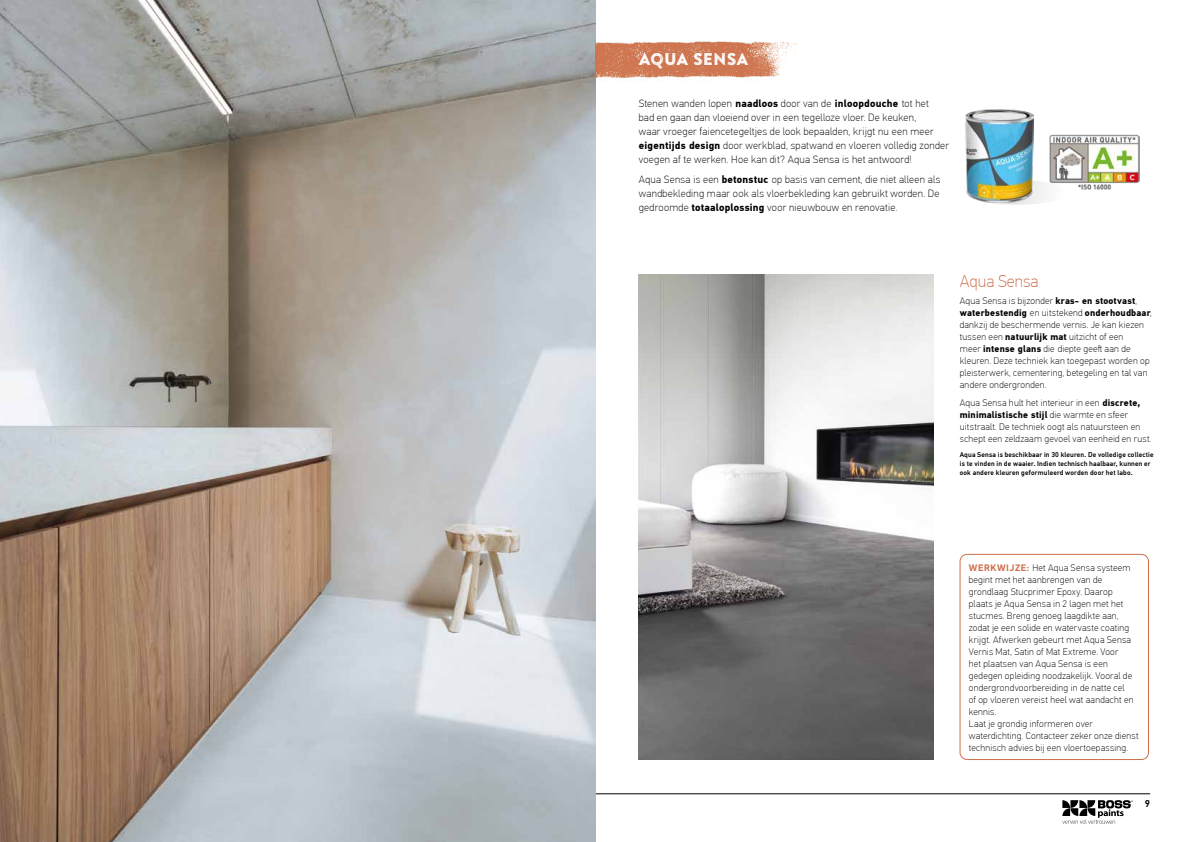
<style>
.page{position:relative;width:1191px;height:842px;background:#fff}
.page>*{position:absolute;margin:0;border:0;box-sizing:border-box;transform-origin:0 0}
.t1{font:100 17px "PF Din Text Pro";color:#cd6f4b}
.t2{font:17px "Brandon Printed Two";color:#fff}
.t3{font:100 10.5px/14px "PF Din Text Pro";letter-spacing:.025em;color:#000}
.t4{font:500 10px "PF Din Text Pro";color:#000}
.t5{font:100 9.5px/12px "PF Din Text Pro";letter-spacing:.025em;color:#000}
.t6{font:500 7px/9px "PF Din Text Pro";letter-spacing:.02em;color:#000}
.s1{font-weight:700}
.s2{font-family:"PFDIN Display Pro";font-weight:700;color:#cd6f4b}
</style>
<div class="page">
<hr style="left:595px;top:793px;width:555px;height:1px;background:#000">
<svg style="left:1062px;top:800px;width:70px;height:24px"></svg>
<img style="left:0;top:0;width:595px;height:842px">
<img style="left:595px;top:25px;width:202px;height:73px">
<img style="left:1049px;top:135px;width:90px;height:54px">
<div style="left:967px;top:180px;width:101px;height:25px;background:#f5f5f5;border-radius:50%"></div>
<img style="left:966px;top:109px;width:68px;height:94px">
<div style="left:959px;top:554px;width:189px;height:206px;border:1px solid #cd6f4b;border-radius:7px"></div>
<img style="left:639px;top:274px;width:295px;height:486px">
<h1 class="t2" style="left:639px;top:49px;width:111px">AQUA SENSA</h1>
<p class="t3" style="left:639px;top:97px;width:312px">Stenen wanden lopen <span class="s1">naadloos</span> door van de <span class="s1">inloopdouche</span> tot het<br>bad en gaan dan vloeiend over in een tegelloze vloer. De keuken,<br>waar vroeger faiencetegeltjes de look bepaalden, krijgt nu een meer <span class="s1">eigentijds design</span> door werkblad, spatwand en vloeren volledig zonder voegen af te werken. Hoe kan dit? Aqua Sensa is het antwoord!</p>
<p class="t3" style="left:639px;top:172px;width:303px;text-align:justify">Aqua Sensa is een <span class="s1">betonstuc</span> op basis van cement, die niet alleen als wandbekleding maar ook als vloerbekleding kan gebruikt worden. De gedroomde <span class="s1">totaaloplossing</span> voor nieuwbouw en renovatie.</p>
<h1 class="t1" style="left:959px;top:271px;width:80px">Aqua Sensa</h1>
<p class="t5" style="left:959px;top:295px;width:193px">Aqua Sensa is bijzonder <span class="s1">kras- en stootvast</span>, <span class="s1">waterbestendig</span> en uitstekend <span class="s1">onderhoudbaar</span>, dankzij de beschermende vernis. Je kan kiezen tussen een <span class="s1">natuurlijk mat</span> uitzicht of een<br>meer <span class="s1">intense glans</span> die diepte geeft aan de kleuren. Deze techniek kan toegepast worden op pleisterwerk, cementering, betegeling en tal van andere ondergronden.</p>
<p class="t5" style="left:959px;top:397px;width:193px">Aqua Sensa hult het interieur in een <span class="s1">discrete, minimalistische stijl</span> die warmte en sfeer uitstraalt. De techniek oogt als natuursteen en schept een zeldzaam gevoel van eenheid en rust.</p>
<p class="t6" style="left:959px;top:450px;width:195px">Aqua Sensa is beschikbaar in 30 kleuren. De volledige collectie is te vinden in de waaier. Indien technisch haalbaar, kunnen er ook andere kleuren geformuleerd worden door het labo.</p>
<p class="t5" style="left:968px;top:561px;width:171px"><span class="s2">WERKWIJZE:</span> Het Aqua Sensa systeem begint met het aanbrengen van de grondlaag Stucprimer Epoxy. Daarop plaats je Aqua Sensa in 2 lagen met het stucmes. Breng genoeg laagdikte aan, zodat je een solide en watervaste coating krijgt. Afwerken gebeurt met Aqua Sensa Vernis Mat, Satin of Mat Extreme. Voor<br>het plaatsen van Aqua Sensa is een gedegen opleiding noodzakelijk. Vooral de ondergrondvoorbereiding in de natte cel<br>of op vloeren vereist heel wat aandacht en kennis.<br>Laat je grondig informeren over waterdichting. Contacteer zeker onze dienst technisch advies bij een vloertoepassing.</p>
<p class="t4" style="left:1144px;top:798px;width:7px">9</p>
</div>
